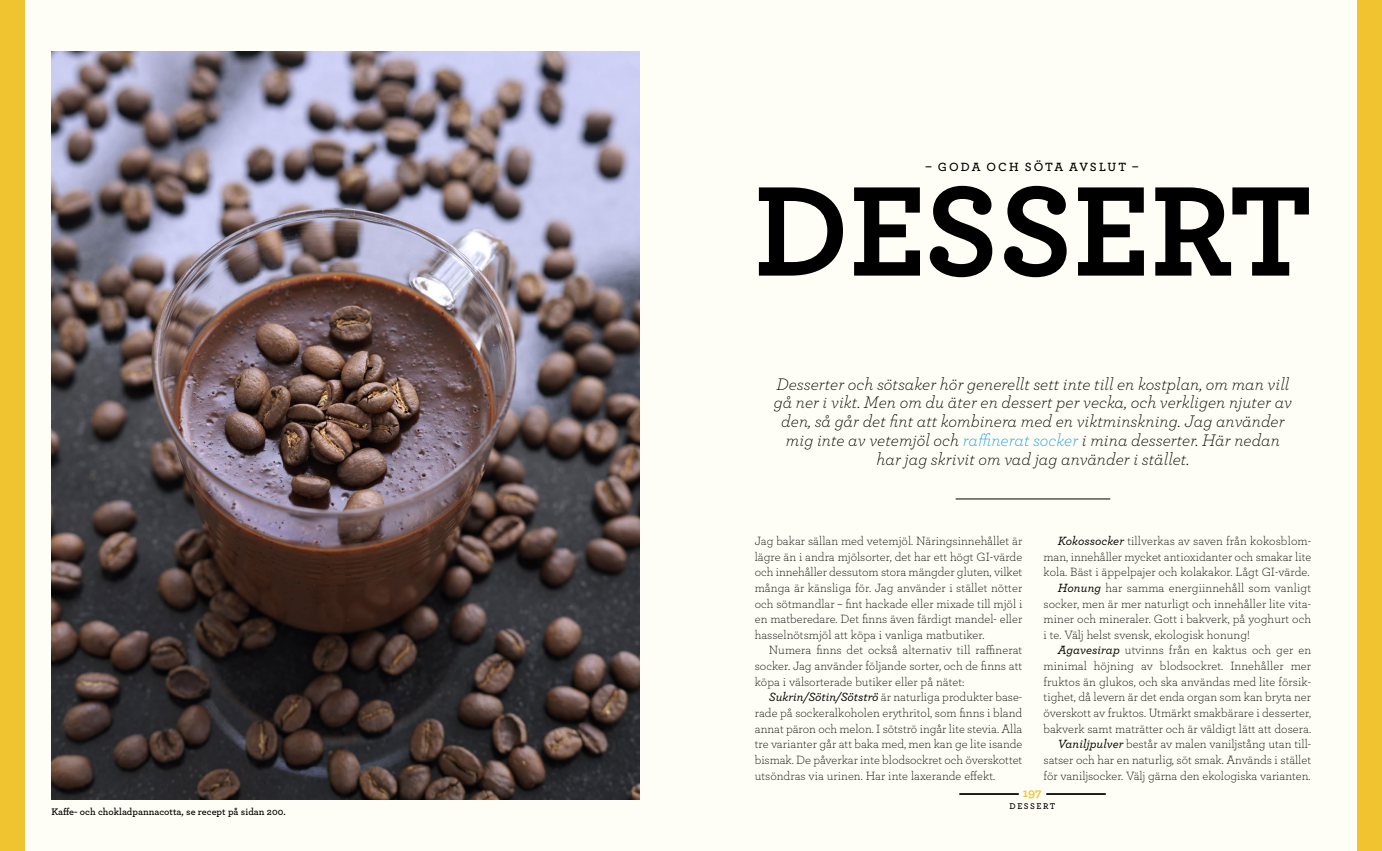
<style>
.page{position:relative;width:1382px;height:851px;background:#fff}
.page>*{position:absolute;margin:0;border:0;box-sizing:border-box;transform-origin:0 0}
.t1{font:700 133.88px "Archer";color:#000}
.t2{font:italic 300 17.5px/18.8px "Archer";letter-spacing:.005em;color:#000;text-align:center}
.t3{font:300 12.5px/15.6px "Archer";color:#000;text-align:justify}
.t4{font:600 12.5px "Archer";letter-spacing:.165em;color:#000}
.t5{font:700 12.5px "Archer";color:#efc430}
.t6{font:600 10px "Archer";letter-spacing:.005em;color:#000}
.t7{font:600 8.75px "Archer";letter-spacing:.17em;color:#000}
.s1{color:#1fa0e2}
.s2{font-weight:500;font-style:italic}
</style>
<div class="page">
<div style="left:0;top:0;width:1382px;height:850px;background:#fffef6"></div>
<img style="left:52px;top:52px;width:587px;height:747px">
<div style="left:1357px;top:0;width:25px;height:850px;background:#efc430"></div>
<div style="left:0;top:0;width:25px;height:850px;background:#efc430"></div>
<hr style="left:956px;top:498px;width:154px;height:1px;background:#000">
<hr style="left:1046px;top:793px;width:60px;height:1px;background:#000">
<hr style="left:959px;top:793px;width:60px;height:1px;background:#000">
<p class="t6" style="left:51px;top:803px;width:236px">Kaffe- och chokladpannacotta, se recept på sidan 200.</p>
<p class="t4" style="left:926px;top:157px;width:215px">– GODA OCH SÖTA AVSLUT –</p>
<h1 class="t1" style="left:754px;top:125px;width:560px">DESSERT</h1>
<p class="t2" style="left:774px;top:373px;width:520px">Desserter och sötsaker hör generellt sett inte till en kostplan, om man vill gå ner i vikt. Men om du äter en dessert per vecka, och verkligen njuter av den, så går det fint att kombinera med en viktminskning. Jag använder mig inte av vetemjöl och <span class="s1">raffinerat socker</span> i mina desserter. Här nedan har jag skrivit om vad jag använder i stället.</p>
<p class="t3" style="left:755px;top:532px;width:269px">Jag bakar sällan med vetemjöl. Näringsinnehållet är lägre än i andra mjölsorter, det har ett högt GI-värde och innehåller dessutom stora mängder gluten, vilket många är känsliga för. Jag använder i stället nötter och sötmandlar – fint hackade eller mixade till mjöl i en matberedare. Det finns även färdigt mandel- eller hasselnötsmjöl att köpa i vanliga matbutiker.</p>
<p class="t3" style="left:755px;top:642px;width:269px;text-indent:14px">Numera finns det också alternativ till raffinerat socker. Jag använder följande sorter, och de finns att köpa i välsorterade butiker eller på nätet:</p>
<p class="t3" style="left:755px;top:688px;width:269px;text-indent:14px"><span class="s2">Sukrin/Sötin/Sötströ</span> är naturliga produkter base&shy;rade på sockeralkoholen erythritol, som finns i bland annat päron och melon. I sötströ ingår lite stevia. Alla tre varianter går att baka med, men kan ge lite isande bismak. De påverkar inte blodsockret och överskottet utsöndras via urinen. Har inte laxerande effekt.</p>
<p class="t3" style="left:1058px;top:532px;width:255px"><span class="s2">Kokossocker</span> tillverkas av saven från kokosblom-</p>
<p class="t3" style="left:1044px;top:548px;width:269px">man, innehåller mycket antioxidanter och smakar lite</p>
<p class="t3" style="left:1044px;top:563px;width:267px">kola. Bäst i äppelpajer och kolakakor. Lågt GI-värde.</p>
<p class="t3" style="left:1058px;top:579px;width:255px"><span class="s2">Honung</span> har samma energiinnehåll som vanligt</p>
<p class="t3" style="left:1044px;top:595px;width:269px">socker, men är mer naturligt och innehåller lite vita-</p>
<p class="t3" style="left:1044px;top:610px;width:269px">miner och mineraler. Gott i bakverk, på yoghurt och</p>
<p class="t3" style="left:1044px;top:626px;width:208px">i te. Välj helst svensk, ekologisk honung!</p>
<p class="t3" style="left:1058px;top:642px;width:255px"><span class="s2">Agavesirap</span> utvinns från en kaktus och ger en</p>
<p class="t3" style="left:1044px;top:657px;width:269px">minimal höjning av blodsockret. Innehåller mer</p>
<p class="t3" style="left:1044px;top:673px;width:269px">fruktos än glukos, och ska användas med lite försik-</p>
<p class="t3" style="left:1044px;top:688px;width:269px">tighet, då levern är det enda organ som kan bryta ner</p>
<p class="t3" style="left:1044px;top:704px;width:269px">överskott av fruktos. Utmärkt smakbärare i desserter,</p>
<p class="t3" style="left:1044px;top:720px;width:269px">bakverk samt maträtter och är väldigt lätt att dosera.</p>
<p class="t3" style="left:1058px;top:735px;width:255px"><span class="s2">Vaniljpulver</span> består av malen vaniljstång utan till-</p>
<p class="t3" style="left:1044px;top:751px;width:269px">satser och har en naturlig, söt smak. Används i stället</p>
<p class="t3" style="left:1044px;top:767px;width:269px">för vaniljsocker. Välj gärna den ekologiska varianten.</p>
<p class="t5" style="left:1023px;top:783px;width:20px">197</p>
<p class="t7" style="left:1009px;top:799px;width:47px">DESSERT</p>
</div>
